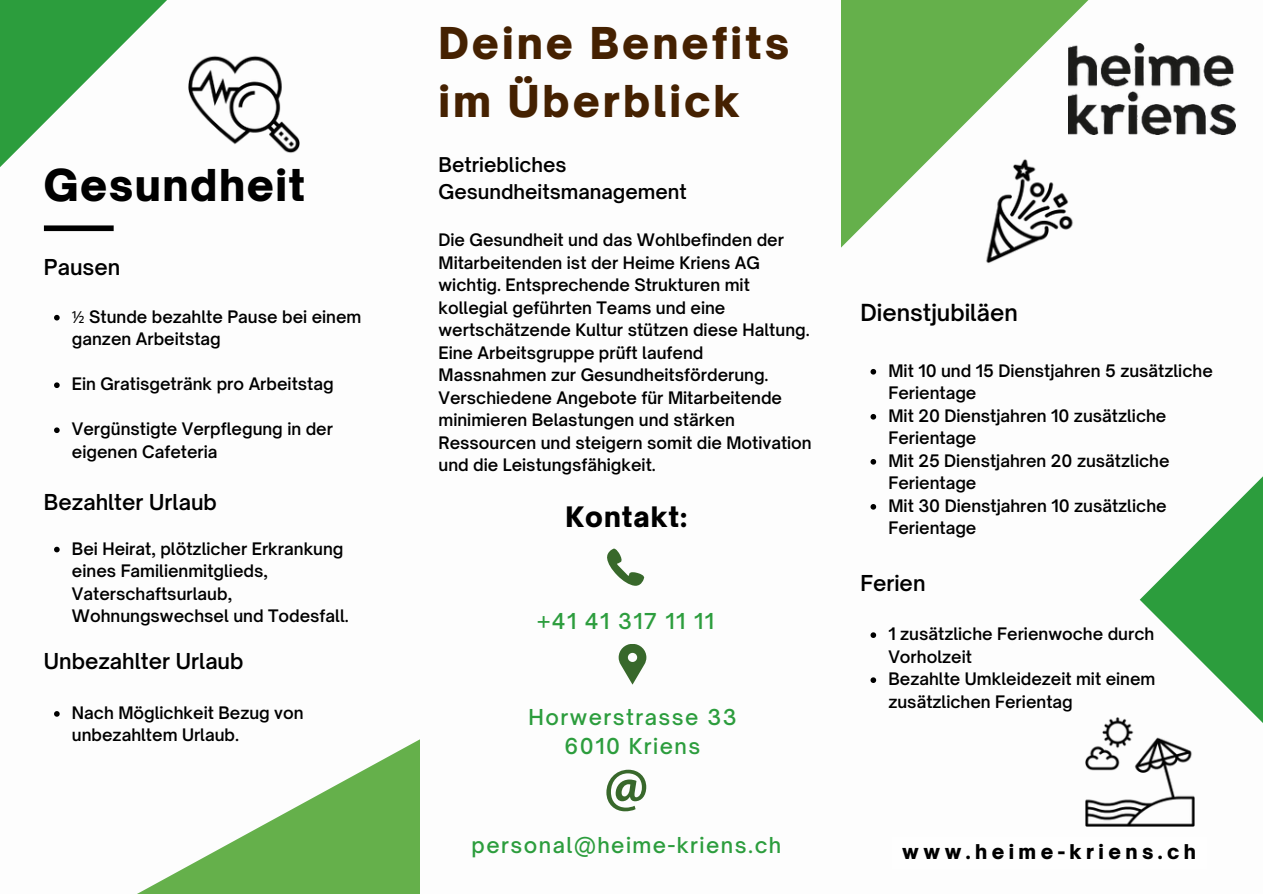
<style>
.page{position:relative;width:1263px;height:894px;background:#fff}
.page>*{position:absolute;margin:0;border:0;box-sizing:border-box;transform-origin:0 0}
.t1{font:900 42px/58.5px "Open Sauce One";letter-spacing:.07em;color:#452101}
.t2{font:900 42px "Open Sauce One";letter-spacing:.035em;color:#000}
.t3{font:900 27px "Open Sauce One";letter-spacing:.035em;color:#000}
.t4{font:600 22.5px "Open Sauce One";color:#000}
.t5{font:500 21px/29.2px "Open Sauce One";letter-spacing:.07em;color:#2c9d3d;text-align:center}
.t6{font:600 21px "Open Sauce One";color:#000}
.t7{font:600 19.5px/27px "Open Sauce One";color:#000}
.t8{font:900 19.5px "Open Sauce One";letter-spacing:.225em;color:#000}
.t9{font:600 16.5px/22.5px "Open Sauce One";color:#000}
.s1{font-family:"Noto Sans";font-weight:400}
</style>
<div class="page">
<svg style="left:55px;top:716px;width:365px;height:177px"></svg>
<svg style="left:841px;top:0;width:395px;height:248px"></svg>
<svg style="left:0;top:0;width:167px;height:232px"></svg>
<svg style="left:606px;top:769px;width:40px;height:42px"></svg>
<svg style="left:619px;top:644px;width:27px;height:40px"></svg>
<svg style="left:607px;top:548px;width:37px;height:37px"></svg>
<img style="left:1086px;top:717px;width:54px;height:109px">
<img style="left:973px;top:155px;width:113px;height:109px">
<img style="left:188px;top:55px;width:112px;height:98px">
<img style="left:1069px;top:44px;width:166px;height:91px">
<svg style="left:54px;top:315px;width:6px;height:5px"></svg>
<svg style="left:54px;top:382px;width:6px;height:6px"></svg>
<svg style="left:54px;top:427px;width:6px;height:6px"></svg>
<svg style="left:54px;top:546px;width:6px;height:6px"></svg>
<svg style="left:54px;top:711px;width:6px;height:5px"></svg>
<svg style="left:870px;top:369px;width:6px;height:5px"></svg>
<svg style="left:870px;top:414px;width:6px;height:5px"></svg>
<svg style="left:870px;top:459px;width:6px;height:5px"></svg>
<svg style="left:870px;top:504px;width:6px;height:5px"></svg>
<svg style="left:870px;top:632px;width:6px;height:5px"></svg>
<svg style="left:870px;top:677px;width:6px;height:5px"></svg>
<div style="left:44px;top:225px;width:70px;height:6px;background:#000"></div>
<svg style="left:1140px;top:182px;width:123px;height:645px"></svg>
<h1 class="t2" style="left:44px;top:159px;width:263px">Gesundheit</h1>
<p class="t6" style="left:44px;top:254px;width:78px">Pausen</p>
<p class="t9" style="left:72px;top:305px;width:291px"><span class="s1">½</span> Stunde bezahlte Pause bei einem ganzen Arbeitstag</p>
<p class="t9" style="left:72px;top:372px;width:263px">Ein Gratisgetränk pro Arbeitstag</p>
<p class="t9" style="left:72px;top:417px;width:263px">Vergünstigte Verpflegung in der eigenen Cafeteria</p>
<p class="t6" style="left:44px;top:488px;width:175px">Bezahlter Urlaub</p>
<p class="t9" style="left:72px;top:537px;width:278px">Bei Heirat, plötzlicher Erkrankung eines Familienmitglieds,<br>Vaterschaftsurlaub,<br>Wohnungswechsel und Todesfall.</p>
<p class="t6" style="left:44px;top:648px;width:201px">Unbezahlter Urlaub</p>
<p class="t9" style="left:72px;top:701px;width:233px">Nach Möglichkeit Bezug von unbezahltem Urlaub.</p>
<h1 class="t1" style="left:439px;top:13px;width:352px">Deine Benefits im Überblick</h1>
<p class="t7" style="left:439px;top:151px;width:250px">Betriebliches<br>Gesundheitsmanagement</p>
<p class="t9" style="left:439px;top:229px;width:375px">Die Gesundheit und das Wohlbefinden der Mitarbeitenden ist der Heime Kriens AG wichtig. Entsprechende Strukturen mit kollegial geführten Teams und eine wertschätzende Kultur stützen diese Haltung.<br>Eine Arbeitsgruppe prüft laufend Massnahmen zur Gesundheitsförderung.<br>Verschiedene Angebote für Mitarbeitende minimieren Belastungen und stärken Ressourcen und steigern somit die Motivation und die Leistungsfähigkeit.</p>
<h2 class="t3" style="left:566px;top:500px;width:123px">Kontakt:</h2>
<p class="t5" style="left:537px;top:606px;width:179px">+41 41 317 11 11</p>
<p class="t5" style="left:528px;top:702px;width:210px">Horwerstrasse 33<br>6010 Kriens</p>
<p class="t5" style="left:472px;top:829px;width:311px">personal@heime-kriens.ch</p>
<h3 class="t4" style="left:860px;top:298px;width:159px">Dienstjubiläen</h3>
<p class="t9" style="left:888px;top:359px;width:326px">Mit 10 und 15 Dienstjahren 5 zusätzliche<br>Ferientage<br>Mit 20 Dienstjahren 10 zusätzliche<br>Ferientage<br>Mit 25 Dienstjahren 20 zusätzliche<br>Ferientage<br>Mit 30 Dienstjahren 10 zusätzliche<br>Ferientage</p>
<p class="t6" style="left:860px;top:569px;width:67px">Ferien</p>
<p class="t9" style="left:888px;top:622px;width:269px">1 zusätzliche Ferienwoche durch<br>Vorholzeit<br>Bezahlte Umkleidezeit mit einem zusätzlichen Ferientag</p>
<p class="t8" style="left:902px;top:839px;width:295px">www.heime-kriens.ch</p>
</div>
